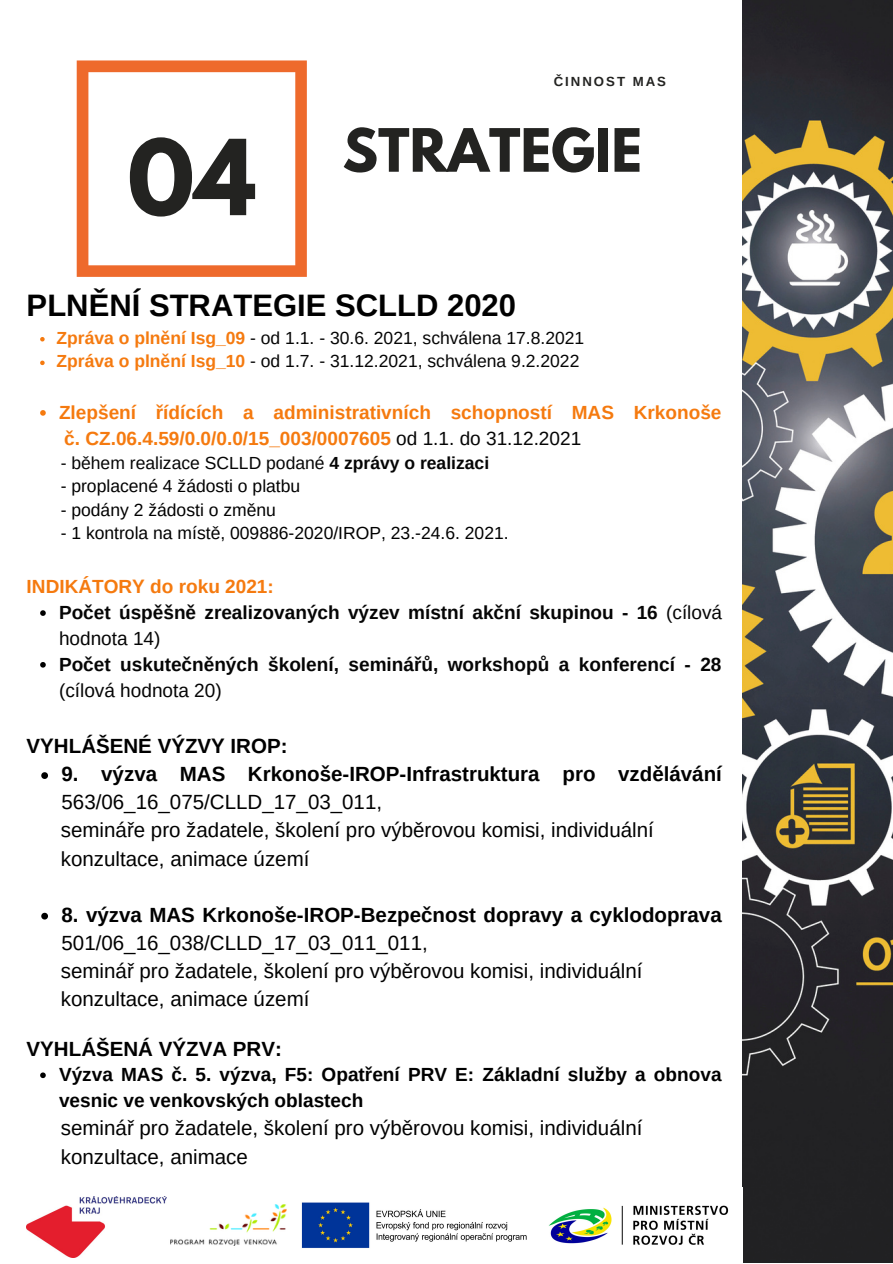
<style>
.page{position:relative;width:893px;height:1264px;background:#fff}
.page>*{position:absolute;margin:0;border:0;box-sizing:border-box;transform-origin:0 0}
.t1{font:700 92.55px "League Spartan";color:#232321}
.t2{font:700 52.95px "League Spartan";color:#232321}
.t3{font:700 31.05px "Arimo";color:#000}
.t4{font:20.55px/28px "Arimo";color:#000}
.t5{font:700 20.55px "Arimo";color:#000}
.t6{font:700 19.05px/25.8px "Arimo";color:#f57a0f}
.t7{font:700 19.05px/25.8px "Arimo";color:#050505}
.t8{font:700 19.05px/25.8px "Arimo";color:#000}
.t9{font:19.05px "Arimo";color:#050505}
.t10{font:17.55px/23.5px "Arimo";color:#050505}
.t11{font:17.55px "Arimo";color:#000}
.t12{font:700 13.2px "Arimo";letter-spacing:.15em;color:#232321}
.s1{font-weight:700;color:#f57a0f}
.s2{font-weight:400;color:#050505}
.s3{font-weight:700}
.s4{font-weight:400}
</style>
<div class="page">
<img style="left:742px;top:0;width:150px;height:1262px">
<svg style="left:77px;top:60px;width:230px;height:217px"></svg>
<img style="left:166px;top:1197px;width:121px;height:49px">
<img style="left:301px;top:1202px;width:428px;height:46px">
<svg style="left:40px;top:337px;width:5px;height:4px"></svg>
<svg style="left:40px;top:360px;width:5px;height:5px"></svg>
<svg style="left:40px;top:410px;width:6px;height:6px"></svg>
<svg style="left:40px;top:610px;width:6px;height:6px"></svg>
<svg style="left:40px;top:662px;width:6px;height:5px"></svg>
<svg style="left:41px;top:772px;width:7px;height:7px"></svg>
<svg style="left:41px;top:912px;width:7px;height:7px"></svg>
<svg style="left:40px;top:1072px;width:6px;height:6px"></svg>
<img style="left:27px;top:1196px;width:139px;height:61px">
<p class="t12" style="left:553px;top:74px;width:114px">ČINNOST MAS</p>
<h1 class="t1" style="left:127px;top:132px;width:130px">04</h1>
<h2 class="t2" style="left:342px;top:124px;width:301px">STRATEGIE</h2>
<h3 class="t3" style="left:27px;top:287px;width:491px">PLNĚNÍ STRATEGIE SCLLD 2020</h3>
<p class="t10" style="left:56px;top:326px;width:529px"><span class="s1">Zpráva o plnění Isg_09</span> - od 1.1. - 30.6. 2021, schválena 17.8.2021<br><span class="s1">Zpráva o plnění Isg_10</span> - od 1.7. - 31.12.2021, schválena 9.2.2022</p>
<p class="t6" style="left:59px;top:399px;width:664px">Zlepšení řídících a administrativních schopností MAS Krkonoše č. CZ.06.4.59/0.0/0.0/15_003/0007605 <span class="s2">od 1.1. do 31.12.2021</span></p>
<p class="t10" style="left:61px;top:450px;width:430px">- během realizace SCLLD podané <span class="s3">4 zprávy o realizaci</span></p>
<p class="t11" style="left:61px;top:476px;width:241px">- proplacené 4 žádosti o platbu</p>
<p class="t11" style="left:61px;top:500px;width:217px">- podány 2 žádosti o změnu</p>
<p class="t11" style="left:61px;top:523px;width:449px">- 1 kontrola na místě, 009886-2020/IROP, 23.-24.6. 2021.</p>
<p class="t6" style="left:27px;top:574px;width:249px">INDIKÁTORY do roku 2021:</p>
<p class="t7" style="left:59px;top:599px;width:664px">Počet úspěšně zrealizovaných výzev místní akční skupinou - 16 <span class="s4">(cílová hodnota 14)</span></p>
<p class="t7" style="left:59px;top:651px;width:664px">Počet uskutečněných školení, seminářů, workshopů a konferencí - 28</p>
<p class="t9" style="left:59px;top:679px;width:164px">(cílová hodnota 20)</p>
<p class="t5" style="left:27px;top:734px;width:262px">VYHLÁŠENÉ VÝZVY IROP:</p>
<p class="t5" style="left:62px;top:762px;width:661px">9. výzva MAS Krkonoše-IROP-Infrastruktura pro vzdělávání</p>
<p class="t4" style="left:62px;top:788px;width:322px">563/06_16_075/CLLD_17_03_011,</p>
<p class="t4" style="left:61px;top:816px;width:594px">semináře pro žadatele, školení pro výběrovou komisi, individuální konzultace, animace území</p>
<p class="t5" style="left:62px;top:903px;width:661px">8. výzva MAS Krkonoše-IROP-Bezpečnost dopravy a cyklodoprava</p>
<p class="t4" style="left:62px;top:928px;width:368px">501/06_16_038/CLLD_17_03_011_011,</p>
<p class="t4" style="left:61px;top:956px;width:583px">seminář pro žadatele, školení pro výběrovou komisi, individuální konzultace, animace území</p>
<p class="t5" style="left:27px;top:1036px;width:257px">VYHLÁŠENÁ VÝZVA PRV:</p>
<p class="t8" style="left:59px;top:1061px;width:664px">Výzva MAS č. 5. výzva, F5: Opatření PRV E: Základní služby a obnova vesnic ve venkovských oblastech</p>
<p class="t4" style="left:61px;top:1114px;width:583px">seminář pro žadatele, školení pro výběrovou komisi, individuální konzultace, animace</p>
</div>
